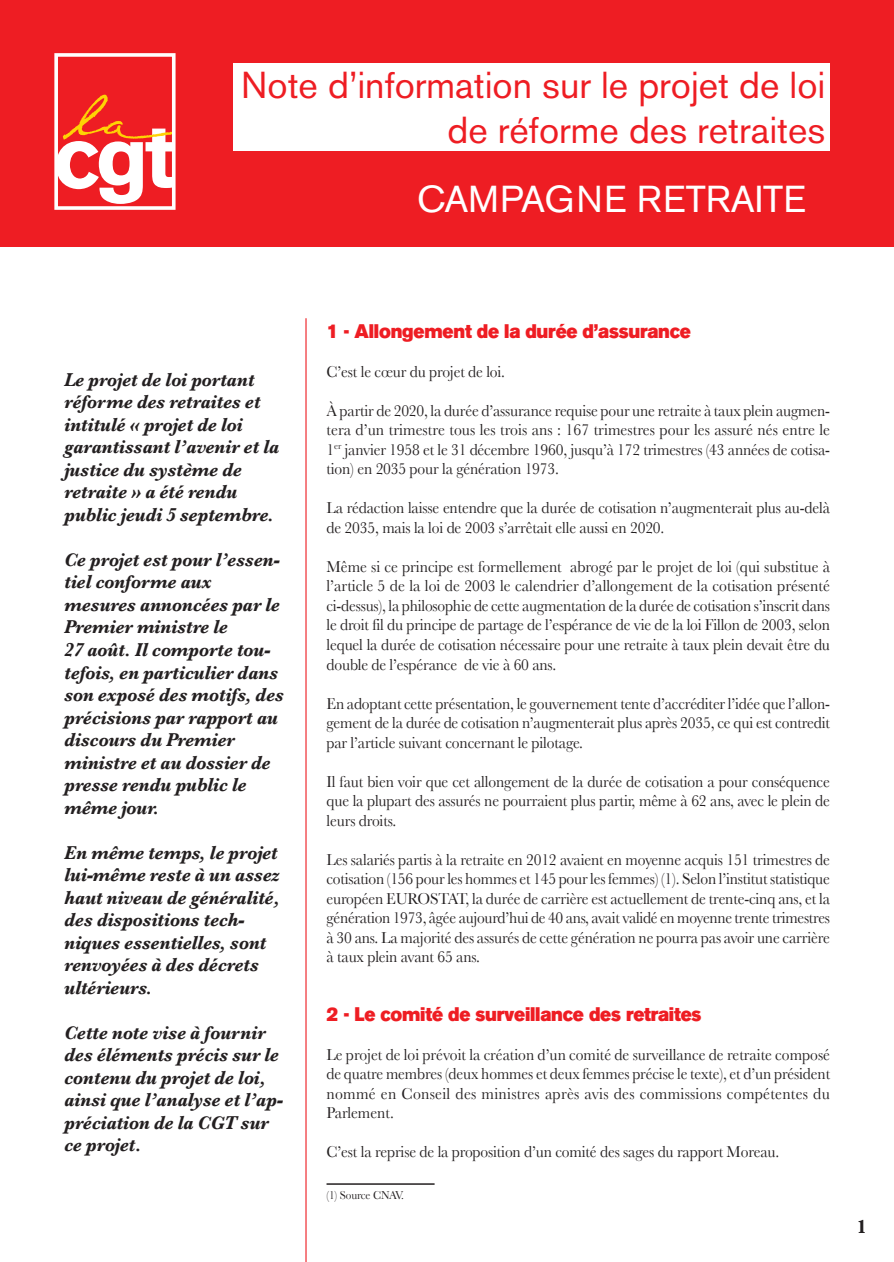
<style>
.page{position:relative;width:894px;height:1262px;background:#fff}
.page>*{position:absolute;margin:0;border:0;box-sizing:border-box;transform-origin:0 0}
.t1{font:46.5px "Akzidenz Grotesk BE";color:#fff}
.t2{font:46.5px "Akzidenz Grotesk BE";color:#ee1d23}
.t3{font:37.2px/44.7px "Akzidenz Grotesk BE";color:#ee1d23;text-align:right}
.t4{font:37.2px "Akzidenz Grotesk BE";color:#fff}
.t5{font:italic 700 19.5px/22.5px "Baskerville";letter-spacing:-.01em;color:#231f20;scale:.94 1}
.t6{font:19.5px "Akzidenz Grotesk BE Super";letter-spacing:-.015em;color:#ee1d23;scale:.94 1}
.t7{font:700 19.5px "Baskerville";color:#231f20;scale:.94 1}
.t8{font:16.5px/19.5px "Baskerville";letter-spacing:-.01em;color:#231f20;text-align:justify;scale:.94 1}
.t9{font:16.5px/19.5px "Baskerville";letter-spacing:-.01em;color:#231f20;text-align:justify;scale:.95 1}
.t10{font:12px "Baskerville";letter-spacing:-.01em;color:#231f20;scale:.94 1}
</style>
<div class="page">
<div style="left:0;top:0;width:893px;height:247px;background:#ee1d23"></div>
<svg style="left:59px;top:95px;width:111px;height:109px"></svg>
<div style="left:54px;top:53px;width:121px;height:157px;border:4px solid #fff"></div>
<div style="left:233px;top:63px;width:596px;height:87px;background:#fff"></div>
<hr style="left:326px;top:1182px;width:108px;height:2px;background:#231f20">
<hr style="left:305px;top:318px;width:1px;height:943px;background:#ee1d23">
<h1 class="t2" style="left:634px;top:57px;width:189px">Fiche n°1</h1>
<h2 class="t3" style="left:241px;top:63px;width:585px">Note d’information sur le projet de loi de réforme des retraites</h2>
<h1 class="t1" style="left:233px;top:160px;width:608px">CAMPAGNE RETRAITE 2013</h1>
<h2 class="t4" style="left:417px;top:176px;width:390px">CAMPAGNE RETRAITE</h2>
<p class="t5" style="left:64px;top:368px;width:230px">Le projet de loi portant réforme des retraites et intitulé « projet de loi garantissant l’avenir et la justice du système de retraite » a été rendu public jeudi 5 septembre.</p>
<p class="t5" style="left:64px;top:548px;width:235px">Ce projet est pour l’essen&shy;tiel conforme aux mesures annoncées par le<br>Premier ministre le<br>27 août. Il comporte tou&shy;tefois, en particulier dans son exposé des motifs, des précisions par rapport au discours du Premier ministre et au dossier de presse rendu public le même jour.</p>
<p class="t5" style="left:64px;top:840px;width:231px">En même temps, le projet lui-même reste à un assez haut niveau de généralité, des dispositions tech&shy;niques essentielles, sont renvoyées à des décrets ultérieurs.</p>
<p class="t5" style="left:64px;top:1020px;width:234px">Cette note vise à fournir des éléments précis sur le contenu du projet de loi, ainsi que l’analyse et l’ap&shy;préciation de la CGT sur ce projet.</p>
<p class="t6" style="left:326px;top:319px;width:389px">1 - Allongement de la durée d’assurance</p>
<p class="t8" style="left:326px;top:361px;width:191px">C’est le cœur du projet de loi.</p>
<p class="t8" style="left:326px;top:400px;width:537px">à partir de 2020, la durée d’assurance requise pour une retraite à taux plein augmen&shy;tera d’un trimestre tous les trois ans : 167 trimestres pour les assuré nés entre le 1<sup>er</sup> janvier 1958 et le 31 décembre 1960, jusqu’à 172 trimestres (43 années de cotisa&shy;tion) en 2035 pour la génération 1973.</p>
<p class="t8" style="left:326px;top:498px;width:537px">La rédaction laisse entendre que la durée de cotisation n’augmenterait plus au-delà de 2035, mais la loi de 2003 s’arrêtait elle aussi en 2020.</p>
<p class="t9" style="left:326px;top:556px;width:531px">Même si ce principe est formellement abrogé par le projet de loi (qui substitue à l’article 5 de la loi de 2003 le calendrier d’allongement de la cotisation présenté ci-dessus), la philosophie de cette augmentation de la durée de cotisation s’inscrit dans le droit fil du principe de partage de l’espérance de vie de la loi Fillon de 2003, selon lequel la durée de cotisation nécessaire pour une retraite à taux plein devait être du double de l’espérance de vie à 60 ans.</p>
<p class="t8" style="left:326px;top:693px;width:537px">En adoptant cette présentation, le gouvernement tente d’accréditer l’idée que l’allon&shy;gement de la durée de cotisation n’augmenterait plus après 2035, ce qui est contredit par l’article suivant concernant le pilotage.</p>
<p class="t8" style="left:326px;top:771px;width:537px">Il faut bien voir que cet allongement de la durée de cotisation a pour conséquence que la plupart des assurés ne pourraient plus partir, même à 62 ans, avec le plein de leurs droits.</p>
<p class="t8" style="left:326px;top:849px;width:537px">Les salariés partis à la retraite en 2012 avaient en moyenne acquis 151 trimestres de cotisation (156 pour les hommes et 145 pour les femmes) (1). Selon l’institut statistique européen EUROSTAT, la durée de carrière est actuellement de trente-cinq ans, et la génération 1973, âgée aujourd’hui de 40 ans, avait validé en moyenne trente trimestres à 30 ans. La majorité des assurés de cette génération ne pourra pas avoir une carrière à taux plein avant 65 ans.</p>
<p class="t6" style="left:326px;top:1002px;width:400px">2 - Le comité de surveillance des retraites</p>
<p class="t8" style="left:326px;top:1044px;width:537px">Le projet de loi prévoit la création d’un comité de surveillance de retraite composé de quatre membres (deux hommes et deux femmes précise le texte), et d’un président nommé en Conseil des ministres après avis des commissions compétentes du Parlement.</p>
<p class="t8" style="left:326px;top:1141px;width:483px">C’est la reprise de la proposition d’un comité des sages du rapport Moreau.</p>
<p class="t10" style="left:326px;top:1187px;width:84px">(1) Source CNAV.</p>
<p class="t7" style="left:856px;top:1214px;width:12px">1</p>
</div>
